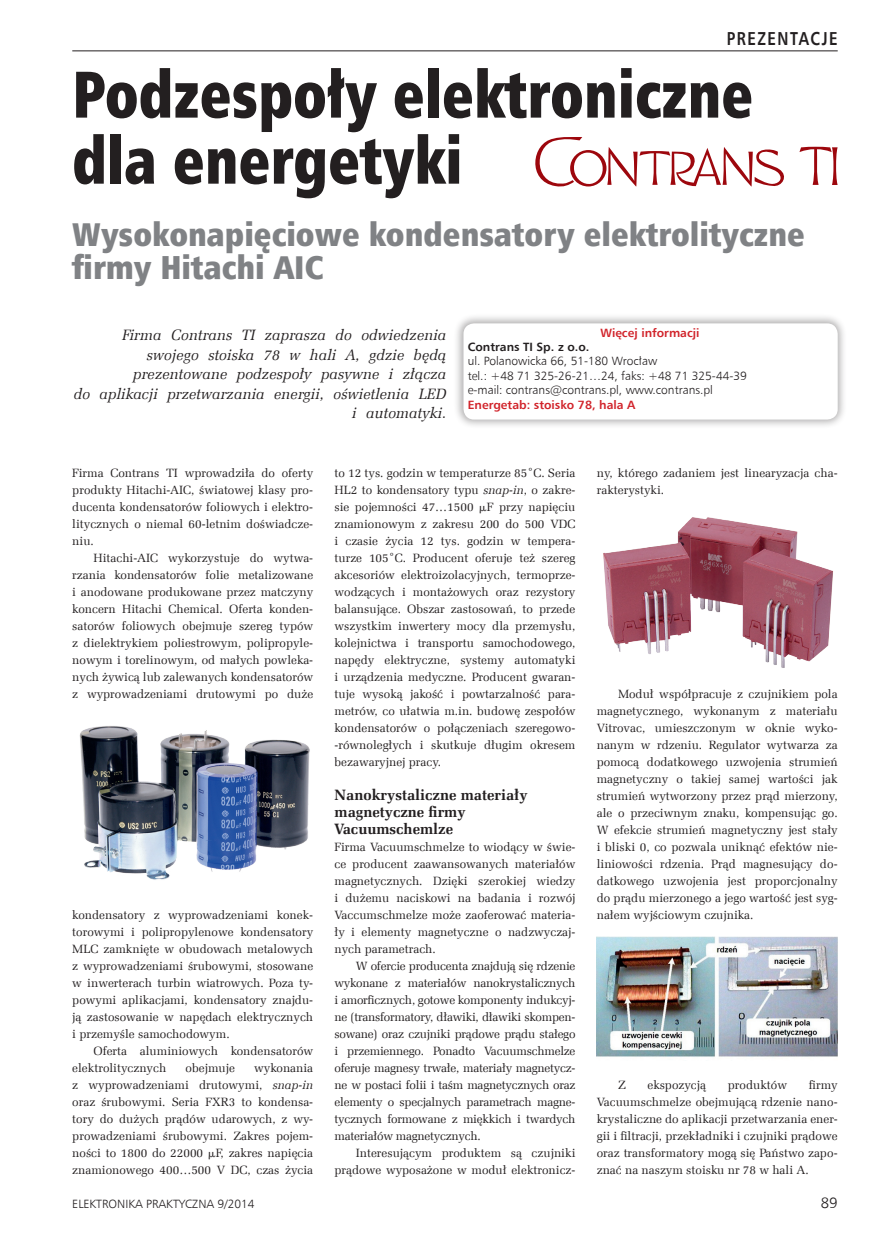
<style>
.page{position:relative;width:893px;height:1234px;background:#fff}
.page>*{position:absolute;margin:0;border:0;box-sizing:border-box;transform-origin:0 0}
._9_Tytul{font:66px/66px "Humnst 777 X Blk Cn EU";color:#231f20;scale:.9 1}
._0_Podtytul{font:33px/33px "Humnst 777 X Blk Cn EU";color:#808285}
.t1{font:700 18.75px "Humnst 777 EU";letter-spacing:.1em;color:#231f20;scale:.8 1}
._2_Lead{font:italic 15px/19.5px "Zapf Ellipt EU";letter-spacing:.005em;color:#231f20;text-align:right}
._3_Srodtytul{font:700 15px/17px "Zapf Ellipt EU";color:#231f20}
.t2{font:15px "Humnst 777 Lt EU";color:#231f20}
._1_Body{font:12px/17px "Zapf Ellipt EU";color:#231f20;text-align:justify}
._4_Podpis{font:12px "Humnst 777 Lt EU";color:#231f20}
._4_Podpis-2{font:700 12px "Humnst 777 EU";color:#d1232a}
._4_Podpis-3{font:700 12px "Humnst 777 EU";color:#231f20}
.s1{font-style:italic}
.s2{font-family:"Math With Greek"}
</style>
<div class="page">
<hr style="left:72px;top:51px;width:766px;height:1px;background:#231f20">
<img style="left:79px;top:726px;width:231px;height:154px">
<img style="left:597px;top:936px;width:241px;height:121px">
<img style="left:603px;top:517px;width:230px;height:151px">
<svg style="left:535px;top:137px;width:303px;height:50px"></svg>
<div style="left:454px;top:313px;width:394px;height:116px;background:#231f20;opacity:.35"></div>
<div style="left:463px;top:323px;width:375px;height:96px;background:#fff;border-radius:11px"></div>
<p class="t1" style="left:727px;top:27px;width:140px">PREZENTACJE</p>
<p class="_9_Tytul" style="left:72px;top:62px;width:758px">Podzespoły elektroniczne dla energetyki</p>
<p class="_0_Podtytul" style="left:72px;top:218px;width:734px">Wysokonapięciowe kondensatory elektrolityczne firmy Hitachi AIC</p>
<p class="_2_Lead" style="left:74px;top:326px;width:374px">Firma Contrans TI zaprasza do odwiedzenia swojego stoiska 78 w hali A, gdzie będą prezentowane podzespoły pasywne i złącza<br>do aplikacji przetwarzania energii, oświetlenia LED i automatyki.</p>
<p class="_4_Podpis-2" style="left:600px;top:325px;width:101px">Więcej informacji</p>
<p class="_4_Podpis-3" style="left:468px;top:339px;width:123px">Contrans TI Sp. z o.o.</p>
<p class="_4_Podpis" style="left:468px;top:354px;width:191px">ul. Polanowicka 66, 51-180 Wrocław</p>
<p class="_4_Podpis" style="left:468px;top:368px;width:281px">tel.: +48 71 325-26-21…24, faks: +48 71 325-44-39</p>
<p class="_4_Podpis" style="left:468px;top:382px;width:247px">e-mail: contrans@contrans.pl, www.contrans.pl</p>
<p class="_4_Podpis-2" style="left:468px;top:397px;width:169px">Energetab: stoisko 78, hala A</p>
<p class="_1_Body" style="left:72px;top:464px;width:242px">Firma Contrans TI wprowadziła do oferty produkty Hitachi-AIC, światowej klasy pro&shy;ducenta kondensatorów foliowych i elektro&shy;litycznych o niemal 60-letnim doświadcze&shy;niu.</p>
<p class="_1_Body" style="left:72px;top:549px;width:242px;text-indent:21px">Hitachi-AIC wykorzystuje do wytwa&shy;rzania kondensatorów folie metalizowane i anodowane produkowane przez matczyny koncern Hitachi Chemical. Oferta konden&shy;satorów foliowych obejmuje szereg typów z dielektrykiem poliestrowym, polipropyle&shy;nowym i torelinowym, od małych powleka&shy;nych żywicą lub zalewanych kondensatorów z wyprowadzeniami drutowymi po duże</p>
<p class="_1_Body" style="left:72px;top:906px;width:242px">kondensatory z wyprowadzeniami konek&shy;torowymi i polipropylenowe kondensatory MLC zamknięte w obudowach metalowych z wyprowadzeniami śrubowymi, stosowane w inwerterach turbin wiatrowych. Poza ty&shy;powymi aplikacjami, kondensatory znajdu&shy;ją zastosowanie w napędach elektrycznych i przemyśle samochodowym.</p>
<p class="_1_Body" style="left:72px;top:1042px;width:242px;text-indent:21px">Oferta aluminiowych kondensatorów elektrolitycznych</p>
<p class="_1_Body" style="left:72px;top:1059px;width:242px;text-indent:182px">wykonania z wyprowadzeniami drutowymi, <span class="s1">snap-in </span>oraz śrubowymi. Seria FXR3 to kondensa&shy;tory do dużych prądów udarowych, z wy&shy;prowadzeniami śrubowymi. Zakres pojem&shy;ności to 1800 do 22000 <span class="s2">m</span>F, zakres napięcia znamionowego 400…500 V DC, czas życia</p>
<p class="_1_Body" style="left:186px;top:1059px;width:51px">obejmuje</p>
<p class="_1_Body" style="left:334px;top:464px;width:242px">to 12 tys. godzin w temperaturze 85˚C. Seria HL2 to kondensatory typu <span class="s1">snap-in</span>, o zakre&shy;sie pojemności 47…1500 <span class="s2">m</span>F przy napięciu znamionowym z zakresu 200 do 500 VDC i czasie życia 12 tys. godzin w tempera&shy;turze 105˚C. Producent oferuje też szereg akcesoriów elektroizolacyjnych, termoprze&shy;wodzących i montażowych oraz rezystory balansujące. Obszar zastosowań, to przede wszystkim inwertery mocy dla przemysłu, kolejnictwa i transportu samochodowego, napędy elektryczne, systemy automatyki i urządzenia medyczne. Producent gwaran&shy;tuje wysoką jakość i powtarzalność para&shy;metrów, co ułatwia m.in. budowę zespołów kondensatorów o połączeniach szeregowo--równoległych i skutkuje długim okresem bezawaryjnej pracy.</p>
<p class="_3_Srodtytul" style="left:334px;top:786px;width:195px">Nanokrystaliczne materiały magnetyczne firmy<br>Vacuumschemlze</p>
<p class="_1_Body" style="left:334px;top:838px;width:242px">Firma Vacuumschmelze to wiodący w świe&shy;ce producent zaawansowanych materiałów magnetycznych. Dzięki szerokiej wiedzy i dużemu naciskowi na badania i rozwój Vaccumschmelze może zaoferować materia&shy;ły i elementy magnetyczne o nadzwyczaj&shy;nych parametrach.</p>
<p class="_1_Body" style="left:334px;top:957px;width:242px;text-indent:21px">W ofercie producenta znajdują się rdzenie wykonane z materiałów nanokrystalicznych i amorficznych, gotowe komponenty indukcyj&shy;ne (transformatory, dławiki, dławiki skompen&shy;sowane) oraz czujniki prądowe prądu stałego i przemiennego. Ponadto Vacuumschmelze oferuje magnesy trwałe, materiały magnetycz&shy;ne w postaci folii i taśm magnetycznych oraz elementy o specjalnych parametrach magne&shy;tycznych formowane z miękkich i twardych materiałów magnetycznych.</p>
<p class="_1_Body" style="left:334px;top:1144px;width:242px;text-align:right">Interesującym produktem są czujniki prądowe wyposażone w moduł elektronicz-</p>
<p class="_1_Body" style="left:597px;top:464px;width:242px">ny, którego zadaniem jest linearyzacja cha&shy;rakterystyki.</p>
<p class="_1_Body" style="left:597px;top:685px;width:242px;text-indent:21px">Moduł współpracuje z czujnikiem pola magnetycznego, wykonanym z materiału Vitrovac, umieszczonym w oknie wyko&shy;nanym w rdzeniu. Regulator wytwarza za pomocą dodatkowego uzwojenia strumień magnetyczny o takiej samej wartości jak strumień wytworzony przez prąd mierzony, ale o przeciwnym znaku, kompensując go.<br>W efekcie strumień magnetyczny jest stały i bliski 0, co pozwala uniknąć efektów nie&shy;liniowości rdzenia. Prąd magnesujący do&shy;datkowego uzwojenia jest proporcjonalny do prądu mierzonego a jego wartość jest syg&shy;nałem wyjściowym czujnika.</p>
<p class="_1_Body" style="left:597px;top:1076px;width:242px;text-indent:212px">firmy Vacuumschmelze obejmującą rdzenie nano&shy;krystaliczne do aplikacji przetwarzania ener&shy;gii i filtracji, przekładniki i czujniki prądowe oraz transformatory mogą się Państwo zapo&shy;znać na naszym stoisku nr 78 w hali A.</p>
<p class="_1_Body" style="left:618px;top:1076px;width:9px">Z</p>
<p class="_1_Body" style="left:648px;top:1076px;width:60px">ekspozycją</p>
<p class="_1_Body" style="left:728px;top:1076px;width:61px">produktów</p>
<p class="_4_Podpis" style="left:72px;top:1196px;width:184px">ELEKTRONIKA PRAKTYCZNA 9/2014</p>
<p class="t2" style="left:821px;top:1193px;width:18px">89</p>
</div>
